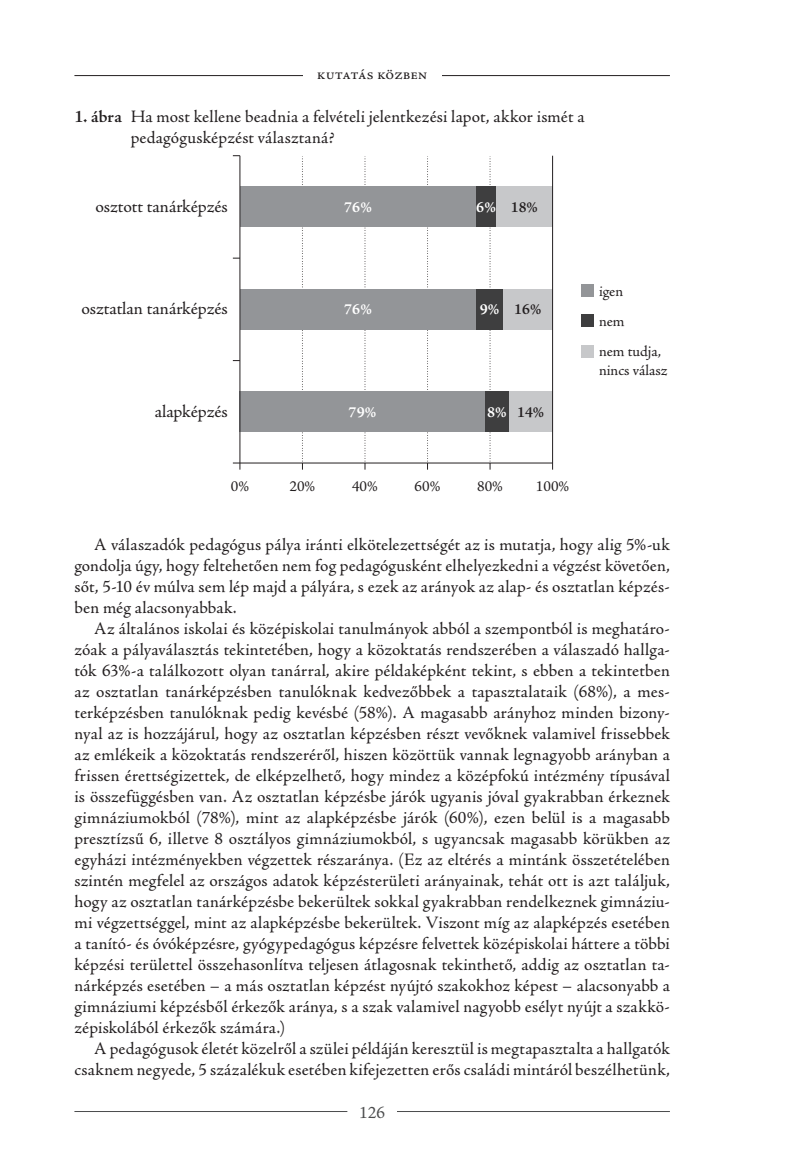
<style>
.page{position:relative;width:794px;height:1166px;background:#fff}
.page>*{position:absolute;margin:0;border:0;box-sizing:border-box;transform-origin:0 0}
.t1{font:17.85px "Adobe Jenson Pro";color:#231f20}
.Body_text{font:17.5px/21px "Adobe Jenson Pro";letter-spacing:.01em;color:#231f20;text-align:justify}
.Body_text_fölé{font:17.5px/21px "Adobe Jenson Pro";letter-spacing:.005em;color:#231f20;text-align:justify}
.Ábra_címe{font:17.5px/21px "Adobe Jenson Pro";letter-spacing:.01em;color:#231f20}
.t2{font:17.5px "Adobe Jenson Pro";color:#4b4c4d}
.t3{font:15.75px "Adobe Jenson Pro";letter-spacing:-.005em;color:#231f20}
.t4{font:15.4px/30.1px "Adobe Jenson Pro";color:#231f20}
.t5{font:600 15.4px "Adobe Jenson Pro";color:#231f20}
.t6{font:700 15.4px "Adobe Jenson Pro";color:#fff}
.s1{font-weight:600}
.s2{font-weight:700;color:#fff}
</style>
<div class="page">
<hr style="left:74px;top:1111px;width:273px;height:1px;background:#4b4c4d">
<hr style="left:397px;top:1111px;width:273px;height:1px;background:#4b4c4d">
<hr style="left:74px;top:75px;width:596px;height:1px;background:#231f20">
<div style="left:303px;top:67px;width:138px;height:12px;background:#fff"></div>
<div style="left:240px;top:187px;width:236px;height:40px;background:#939598"></div>
<div style="left:240px;top:289px;width:236px;height:40px;background:#939598"></div>
<div style="left:240px;top:392px;width:245px;height:40px;background:#939598"></div>
<div style="left:509px;top:392px;width:43px;height:40px;background:#c7c8ca"></div>
<div style="left:485px;top:392px;width:24px;height:40px;background:#3e3e3f"></div>
<div style="left:503px;top:289px;width:49px;height:40px;background:#c7c8ca"></div>
<div style="left:476px;top:289px;width:27px;height:40px;background:#3e3e3f"></div>
<div style="left:496px;top:187px;width:56px;height:40px;background:#c7c8ca"></div>
<div style="left:476px;top:187px;width:20px;height:40px;background:#3e3e3f"></div>
<hr style="left:240px;top:156px;width:1px;height:314px;background:#231f20">
<svg style="left:302px;top:156px;width:1px;height:314px"></svg>
<svg style="left:365px;top:156px;width:1px;height:314px"></svg>
<svg style="left:427px;top:156px;width:1px;height:314px"></svg>
<svg style="left:490px;top:156px;width:1px;height:314px"></svg>
<hr style="left:552px;top:156px;width:1px;height:314px;background:#231f20">
<hr style="left:233px;top:463px;width:319px;height:1px;background:#231f20">
<div style="left:581px;top:284px;width:13px;height:13px;background:#939598"></div>
<div style="left:581px;top:315px;width:13px;height:12px;background:#3e3e3f"></div>
<div style="left:581px;top:345px;width:13px;height:12px;background:#c7c8ca"></div>
<p class="t3" style="left:317px;top:65px;width:112px">kutatás közben</p>
<p class="Ábra_címe" style="left:131px;top:106px;width:455px;text-indent:-56px"><span class="s1">1. ábra</span> Ha most kellene beadnia a felvételi jelentkezési lapot, akkor ismét a pedagógusképzést választaná?</p>
<p class="t1" style="left:95px;top:196px;width:134px">osztott tanárképzés</p>
<p class="t6" style="left:344px;top:198px;width:29px">76%</p>
<p class="t5" style="left:476px;top:198px;width:63px"><span class="s2">6%</span> 18%</p>
<p class="t1" style="left:81px;top:298px;width:148px">osztatlan tanárképzés</p>
<p class="t6" style="left:344px;top:300px;width:29px">76%</p>
<p class="t5" style="left:480px;top:301px;width:63px"><span class="s2">9%</span> 16%</p>
<p class="t1" style="left:155px;top:401px;width:75px">alapképzés</p>
<p class="t6" style="left:349px;top:403px;width:29px">79%</p>
<p class="t5" style="left:487px;top:403px;width:59px"><span class="s2">8%</span> 14%</p>
<p class="t4" style="left:231px;top:471px;width:20px">0%</p>
<p class="t4" style="left:289px;top:471px;width:27px">20%</p>
<p class="t4" style="left:352px;top:471px;width:27px">40%</p>
<p class="t4" style="left:414px;top:471px;width:27px">60%</p>
<p class="t4" style="left:477px;top:471px;width:27px">80%</p>
<p class="t4" style="left:536px;top:471px;width:35px">100%</p>
<p class="t4" style="left:599px;top:276px;width:26px">igen</p>
<p class="t4" style="left:599px;top:306px;width:64px">nem<br>nem tudja,</p>
<p class="t4" style="left:599px;top:355px;width:70px">nincs válasz</p>
<p class="Body_text_fölé" style="left:74px;top:534px;width:597px;text-indent:20px">A válaszadók pedagógus pálya iránti elkötelezettségét az is mutatja, hogy alig 5%-uk gondolja úgy, hogy feltehetően nem fog pedagógusként elhelyezkedni a végzést követően, sőt, 5-10 év múlva sem lép majd a pályára, s ezek az arányok az alap- és osztatlan képzés&shy;ben még alacsonyabbak.</p>
<p class="Body_text" style="left:74px;top:618px;width:597px;text-indent:20px">Az általános iskolai és középiskolai tanulmányok abból a szempontból is meghatáro&shy;zóak a pályaválasztás tekintetében, hogy a közoktatás rendszerében a válaszadó hallga&shy;tók 63%-a találkozott olyan tanárral, akire példaképként tekint, s ebben a tekintetben az osztatlan tanárképzésben tanulóknak kedvezőbbek a tapasztalataik (68%), a mes&shy;terképzésben tanulóknak pedig kevésbé (58%). A magasabb arányhoz minden bizon - nyal az is hozzájárul, hogy az osztatlan képzésben részt vevőknek valamivel frissebbek az emlékeik a közoktatás rendszeréről, hiszen közöttük vannak legnagyobb arányban a frissen érettségizettek, de elképzelhető, hogy mindez a középfokú intézmény típusával is összefüggésben van. Az osztatlan képzésbe járók ugyanis jóval gyakrabban érkeznek gimnáziumokból (78%), mint az alapképzésbe járók (60%), ezen belül is a magasabb presztízsű 6, illetve 8 osztályos gimnáziumokból, s ugyancsak magasabb körükben az egyházi intézményekben végzettek részaránya. (Ez az eltérés a mintánk összetételében szintén megfelel az országos adatok képzésterületi arányainak, tehát ott is azt találjuk, hogy az osztatlan tanárképzésbe bekerültek sokkal gyakrabban rendelkeznek gimnáziu&shy;mi végzettséggel, mint az alapképzésbe bekerültek. Viszont míg az alapképzés esetében a tanító- és óvóképzésre, gyógypedagógus képzésre felvettek középiskolai háttere a többi képzési területtel összehasonlítva teljesen átlagosnak tekinthető, addig az osztatlan ta&shy;nárképzés esetében – a más osztatlan képzést nyújtó szakokhoz képest – alacsonyabb a gimnáziumi képzésből érkezők aránya, s a szak valamivel nagyobb esélyt nyújt a szakkö&shy;zépiskolából érkezők számára.)</p>
<p class="Body_text" style="left:74px;top:1038px;width:597px;text-align:right">A pedagógusok életét közelről a szülei példáján keresztül is megtapasztalta a hallgatók csaknem negyede, 5 százalékuk esetében kifejezetten erős családi mintáról beszélhetünk,</p>
<p class="t2" style="left:359px;top:1102px;width:28px">126</p>
</div>
